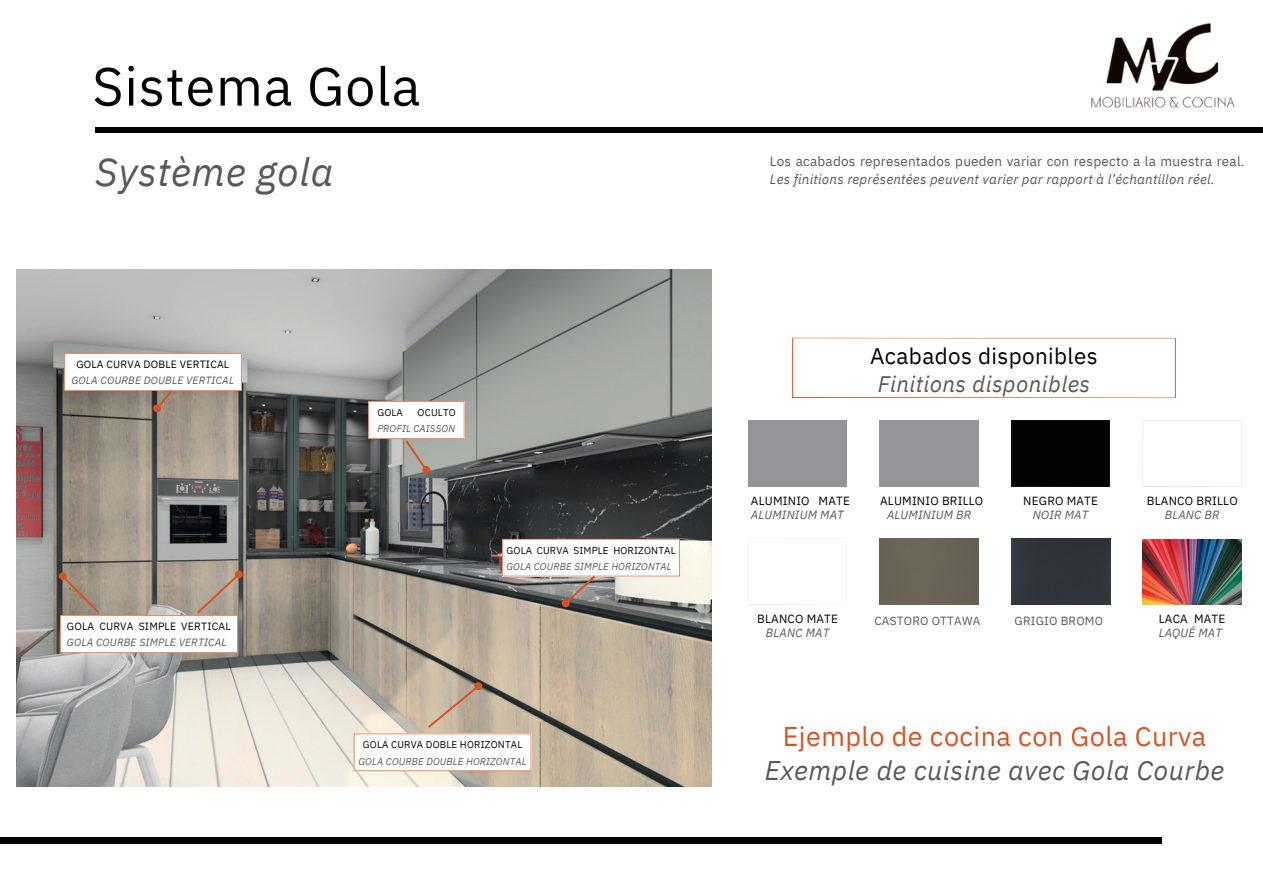
<style>
.page{position:relative;width:1263px;height:894px;background:#fff}
.page>*{position:absolute;margin:0;border:0;box-sizing:border-box;transform-origin:0 0}
.t1{font:53.7px "IBM Plex Sans";letter-spacing:.015em;color:#000204}
.t2{font:italic 39.45px "IBM Plex Sans";letter-spacing:.015em;color:#58585a}
.t3{font:italic 27px/33.8px "IBM Plex Sans";letter-spacing:.015em;color:#58585a;text-align:center}
.t4{font:italic 22.5px/28px "IBM Plex Sans";letter-spacing:.015em;color:#58585a;text-align:center}
.t5{font:italic 13.5px/17.1px "IBM Plex Sans";letter-spacing:.015em;color:#58585a}
.t6{font:11.85px/13.8px "IBM Plex Sans";letter-spacing:.015em;color:#000204;text-align:center}
.t7{font:11.85px "IBM Plex Sans";letter-spacing:.015em;color:#58585a}
.t8{font:italic 10.5px/16.2px "IBM Plex Sans";letter-spacing:.015em;color:#58585a}
.t9{font:italic 9.9px/16.2px "IBM Plex Sans";letter-spacing:.015em;color:#58585a;text-align:right}
.t10{font:9.9px "IBM Plex Sans";color:#000204}
.s1{font-style:normal;color:#000204}
.s2{font-style:normal}
.s3{font-style:italic;color:#58585a}
.s4{font-style:normal;color:#da521e}
</style>
<div class="page">
<div style="left:95px;top:127px;width:1168px;height:6px;background:#000204"></div>
<img style="left:16px;top:269px;width:695px;height:517px">
<svg style="left:64px;top:353px;width:178px;height:56px"></svg>
<div style="left:153px;top:404px;width:8px;height:8px;background:#da521e;border-radius:50%"></div>
<svg style="left:60px;top:573px;width:179px;height:79px"></svg>
<div style="left:235px;top:570px;width:8px;height:8px;background:#da521e;border-radius:50%"></div>
<svg style="left:368px;top:401px;width:96px;height:69px"></svg>
<div style="left:422px;top:466px;width:8px;height:8px;background:#da521e;border-radius:50%"></div>
<svg style="left:354px;top:733px;width:177px;height:37px"></svg>
<svg style="left:428px;top:685px;width:51px;height:42px;background:#c4ae98"></svg>
<div style="left:474px;top:682px;width:8px;height:7px;background:#da521e;border-radius:50%"></div>
<svg style="left:502px;top:538px;width:178px;height:66px"></svg>
<div style="left:562px;top:599px;width:8px;height:8px;background:#da521e;border-radius:50%"></div>
<div style="left:748px;top:420px;width:99px;height:66px;background:#939598"></div>
<svg style="left:792px;top:337px;width:384px;height:61px"></svg>
<div style="left:1011px;top:420px;width:99px;height:66px;background:#000204"></div>
<div style="left:880px;top:420px;width:98px;height:66px;background:#939598"></div>
<div style="left:1011px;top:538px;width:99px;height:66px;background:#30353b"></div>
<div style="left:880px;top:538px;width:98px;height:66px;background:#6b6457"></div>
<svg style="left:1143px;top:420px;width:98px;height:4px"></svg>
<img style="left:1143px;top:539px;width:98px;height:65px">
<img style="left:1091px;top:22px;width:144px;height:86px">
<div style="left:0;top:836px;width:1162px;height:7px;background:#000204"></div>
<p class="t1" style="left:92px;top:51px;width:330px">Sistema Gola</p>
<p class="t2" style="left:95px;top:145px;width:240px">Système gola</p>
<p class="t8" style="left:71px;top:356px;width:164px;text-align:center"><span class="s1">GOLA CURVA DOBLE VERTICAL<br></span>GOLA COURBE DOUBLE VERTICAL</p>
<p class="t8" style="left:67px;top:617px;width:165px"><span class="s1">GOLA CURVA SIMPLE VERTICAL<br></span>GOLA COURBE SIMPLE VERTICAL</p>
<p class="t9" style="left:377px;top:404px;width:80px"><span class="s1">OCULTO<br></span>PROFIL CAISSON</p>
<p class="t10" style="left:377px;top:406px;width:27px">GOLA</p>
<p class="t9" style="left:506px;top:541px;width:171px;text-align:left"><span class="s1">GOLA CURVA SIMPLE HORIZONTAL<br></span>GOLA COURBE SIMPLE HORIZONTAL</p>
<p class="t9" style="left:359px;top:736px;width:169px;text-align:center"><span class="s1">GOLA CURVA DOBLE HORIZONTAL<br></span>GOLA COURBE DOUBLE HORIZONTAL</p>
<p class="t5" style="left:770px;top:153px;width:476px"><span class="s2">Los acabados representados pueden variar con respecto a la muestra real.<br></span>Les finitions représentées peuvent varier par rapport à l’échantillon réel.</p>
<p class="t4" style="left:870px;top:341px;width:229px"><span class="s1">Acabados disponibles<br></span>Finitions disponibles</p>
<p class="t6" style="left:751px;top:493px;width:101px;text-align:left">ALUMINIO MATE<br><span class="s3">ALUMINIUM MAT</span></p>
<p class="t6" style="left:880px;top:493px;width:105px">ALUMINIO BRILLO<br><span class="s3">ALUMINIUM BR</span></p>
<p class="t6" style="left:1023px;top:493px;width:76px">NEGRO MATE<br><span class="s3">NOIR MAT</span></p>
<p class="t6" style="left:1147px;top:493px;width:92px">BLANCO BRILLO<br><span class="s3">BLANC BR</span></p>
<p class="t6" style="left:757px;top:611px;width:83px">BLANCO MATE<br><span class="s3">BLANC MAT</span></p>
<p class="t7" style="left:874px;top:613px;width:107px">CASTORO OTTAWA</p>
<p class="t7" style="left:1015px;top:613px;width:90px">GRIGIO BROMO</p>
<p class="t6" style="left:1159px;top:611px;width:68px;text-align:left">LACA MATE<br><span class="s3">LAQUÉ MAT</span></p>
<p class="t3" style="left:765px;top:719px;width:461px"><span class="s4">Ejemplo de cocina con Gola Curva<br></span>Exemple de cuisine avec Gola Courbe</p>
</div>
